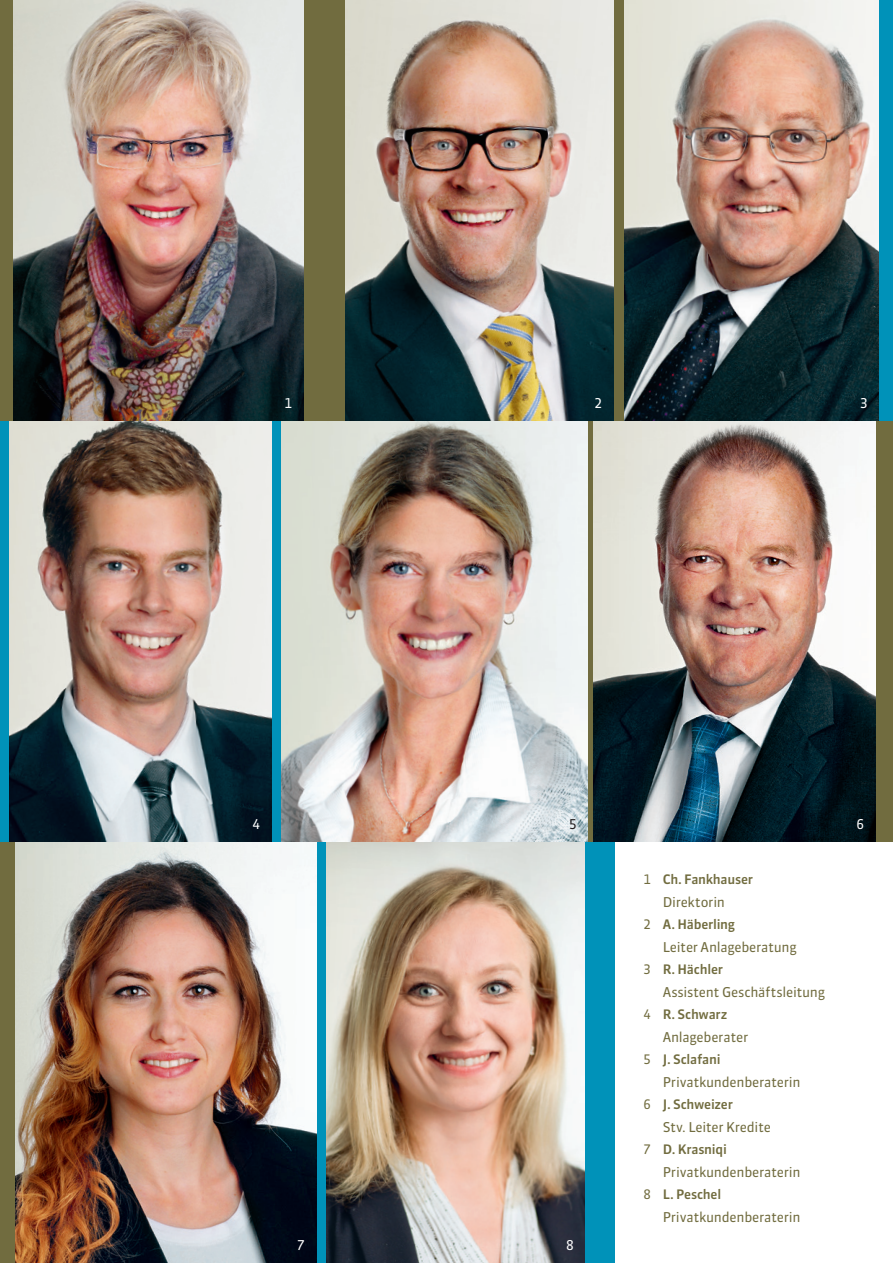
<style>
.page{position:relative;width:893px;height:1263px;background:#fff}
.page>*{position:absolute;margin:0;border:0;box-sizing:border-box;transform-origin:0 0}
.t1{font:13.5px "Sanuk TF";letter-spacing:-.02em;color:#716c3f}
.t2{font:13.5px "Sanuk TF";color:#fff}
.t3{font:13.5px "Sanuk TF";color:#231f20}
.t4{font:500 13.05px "Sanuk TF";letter-spacing:-.02em;color:#716c3f}
.s1{font-weight:400}
</style>
<div class="page">
<img style="left:593px;top:421px;width:283px;height:421px">
<img style="left:280px;top:421px;width:309px;height:421px">
<img style="left:624px;top:0;width:256px;height:421px">
<img style="left:13px;top:0;width:601px;height:421px">
<img style="left:9px;top:421px;width:263px;height:421px">
<div style="left:0;top:0;width:13px;height:421px;background:#716c3f"></div>
<div style="left:0;top:421px;width:9px;height:421px;background:#0092b9"></div>
<div style="left:272px;top:421px;width:8px;height:421px;background:#0092b9"></div>
<hr style="left:589px;top:421px;width:4px;height:421px;background:#716c3f">
<div style="left:876px;top:421px;width:17px;height:421px;background:#716c3f"></div>
<div style="left:304px;top:0;width:41px;height:421px;background:#716c3f"></div>
<div style="left:614px;top:0;width:10px;height:421px;background:#716c3f"></div>
<div style="left:880px;top:0;width:13px;height:421px;background:#0092b9"></div>
<img style="left:326px;top:842px;width:259px;height:421px">
<img style="left:15px;top:842px;width:302px;height:421px">
<div style="left:0;top:842px;width:15px;height:421px;background:#716c3f"></div>
<div style="left:317px;top:842px;width:9px;height:421px;background:#0092b9"></div>
<div style="left:585px;top:842px;width:30px;height:421px;background:#0092b9"></div>
<p class="t2" style="left:284px;top:395px;width:9px">1</p>
<p class="t2" style="left:594px;top:395px;width:9px">2</p>
<p class="t2" style="left:860px;top:395px;width:9px">3</p>
<p class="t2" style="left:252px;top:816px;width:9px">4</p>
<p class="t3" style="left:569px;top:816px;width:9px">5</p>
<p class="t2" style="left:856px;top:816px;width:9px">6</p>
<p class="t2" style="left:297px;top:1237px;width:9px">7</p>
<p class="t2" style="left:566px;top:1237px;width:9px">8</p>
<p class="t4" style="left:644px;top:871px;width:111px"><span class="s1">1</span> Ch. Fankhauser</p>
<p class="t1" style="left:663px;top:894px;width:64px">Direktorin</p>
<p class="t4" style="left:644px;top:916px;width:93px"><span class="s1">2</span> A. Häberling</p>
<p class="t1" style="left:663px;top:939px;width:136px">Leiter Anlageberatung</p>
<p class="t4" style="left:644px;top:961px;width:81px"><span class="s1">3</span> R. Hächler</p>
<p class="t1" style="left:663px;top:984px;width:164px">Assistent Geschäftsleitung</p>
<p class="t4" style="left:644px;top:1006px;width:85px"><span class="s1">4</span> R. Schwarz</p>
<p class="t1" style="left:663px;top:1029px;width:87px">Anlageberater</p>
<p class="t4" style="left:644px;top:1051px;width:78px"><span class="s1">5</span> J. Sclafani</p>
<p class="t1" style="left:663px;top:1074px;width:139px">Privatkundenberaterin</p>
<p class="t4" style="left:644px;top:1096px;width:91px"><span class="s1">6</span> J. Schweizer</p>
<p class="t1" style="left:663px;top:1119px;width:110px">Stv. Leiter Kredite</p>
<p class="t4" style="left:644px;top:1141px;width:85px"><span class="s1">7</span> D. Krasniqi</p>
<p class="t1" style="left:663px;top:1164px;width:139px">Privatkundenberaterin</p>
<p class="t4" style="left:644px;top:1186px;width:79px"><span class="s1">8</span> L. Peschel</p>
<p class="t1" style="left:663px;top:1209px;width:139px">Privatkundenberaterin</p>
</div>
